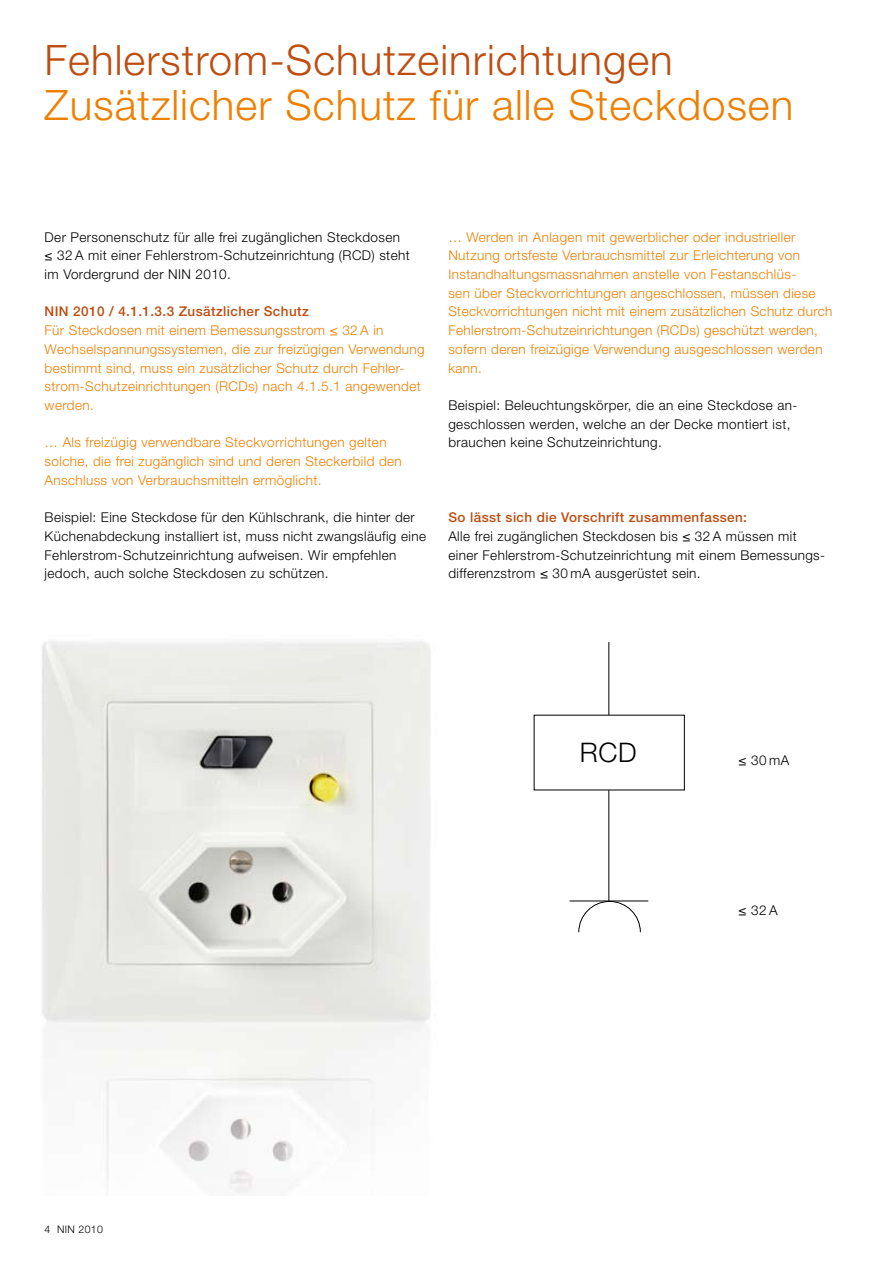
<style>
.page{position:relative;width:893px;height:1263px;background:#fff}
.page>*{position:absolute;margin:0;border:0;box-sizing:border-box;transform-origin:0 0}
.t1{font:300 42px "Helvetica Neue LT Pro";letter-spacing:.025em;color:#ee7f00}
.t2{font:300 42px "Helvetica Neue LT Pro";letter-spacing:.025em;color:#bd4d11}
.t3{font:300 27px "Helvetica Neue LT Pro";color:#000}
.t4{font:300 13.5px/18.8px "Helvetica Neue LT Pro";letter-spacing:.03em;color:#ee7f00}
.t5{font:300 13.5px/18.8px "Helvetica Neue LT Pro";letter-spacing:.03em;color:#000}
.t6{font:500 13.5px "Helvetica Neue LT Pro";letter-spacing:.03em;color:#bd4d11}
.t7{font:300 10.5px "Helvetica Neue LT Pro";letter-spacing:.03em;color:#000}
</style>
<div class="page">
<hr style="left:608px;top:642px;width:1px;height:73px;background:#000">
<hr style="left:608px;top:790px;width:1px;height:111px;background:#000">
<hr style="left:570px;top:900px;width:78px;height:1px;background:#000">
<svg style="left:578px;top:900px;width:63px;height:33px"></svg>
<img style="left:42px;top:641px;width:388px;height:552px">
<h1 class="t2" style="left:45px;top:34px;width:630px">Fehlerstrom-Schutzeinrichtungen</h1>
<h1 class="t1" style="left:45px;top:79px;width:750px">Zusätzlicher Schutz für alle Steckdosen</h1>
<p class="t5" style="left:45px;top:227px;width:367px">Der Personenschutz für alle frei zugänglichen Steckdosen ≤ 32 A mit einer Fehlerstrom-Schutzeinrichtung (RCD) steht im Vordergrund der NIN 2010.</p>
<p class="t6" style="left:45px;top:303px;width:266px">NIN 2010 / 4.1.1.3.3 Zusätzlicher Schutz</p>
<p class="t4" style="left:45px;top:321px;width:382px">Für Steckdosen mit einem Bemessungsstrom ≤ 32 A in Wechselspannungssystemen, die zur freizügigen Verwendung bestimmt sind, muss ein zusätzlicher Schutz durch Fehler&shy;strom-Schutzeinrichtungen (RCDs) nach 4.1.5.1 angewendet werden.</p>
<p class="t4" style="left:45px;top:433px;width:359px">… Als freizügig verwendbare Steckvorrichtungen gelten solche, die frei zugänglich sind und deren Steckerbild den<br>Anschluss von Verbrauchsmitteln ermöglicht.</p>
<p class="t5" style="left:45px;top:508px;width:383px">Beispiel: Eine Steckdose für den Kühlschrank, die hinter der Küchenabdeckung installiert ist, muss nicht zwangsläufig eine Fehlerstrom-Schutzeinrichtung aufweisen. Wir empfehlen jedoch, auch solche Steckdosen zu schützen.</p>
<p class="t4" style="left:448px;top:227px;width:385px">… Werden in Anlagen mit gewerblicher oder industrieller Nutzung ortsfeste Verbrauchsmittel zur Erleichterung von Instandhaltungsmassnahmen anstelle von Festanschlüs-<br>sen über Steckvorrichtungen angeschlossen, müssen diese Steckvorrichtungen nicht mit einem zusätzlichen Schutz durch Fehlerstrom-Schutzeinrichtungen (RCDs) geschützt werden, sofern deren freizügige Verwendung ausgeschlossen werden kann.</p>
<p class="t5" style="left:448px;top:395px;width:349px">Beispiel: Beleuchtungskörper, die an eine Steckdose an&shy;geschlossen werden, welche an der Decke montiert ist, brauchen keine Schutzeinrichtung.</p>
<p class="t6" style="left:448px;top:509px;width:300px">So lässt sich die Vorschrift zusammenfassen:</p>
<p class="t5" style="left:448px;top:526px;width:378px">Alle frei zugänglichen Steckdosen bis ≤ 32 A müssen mit einer Fehlerstrom-Schutzeinrichtung mit einem Bemessungs&shy;differenzstrom ≤ 30 mA ausgerüstet sein.</p>
<h2 class="t3" style="left:580px;top:736px;width:58px">RCD</h2>
<p class="t5" style="left:739px;top:751px;width:52px">≤ 30 mA</p>
<p class="t5" style="left:739px;top:901px;width:40px">≤ 32A</p>
<p class="t7" style="left:45px;top:1223px;width:60px">4 NIN 2010</p>
</div>
